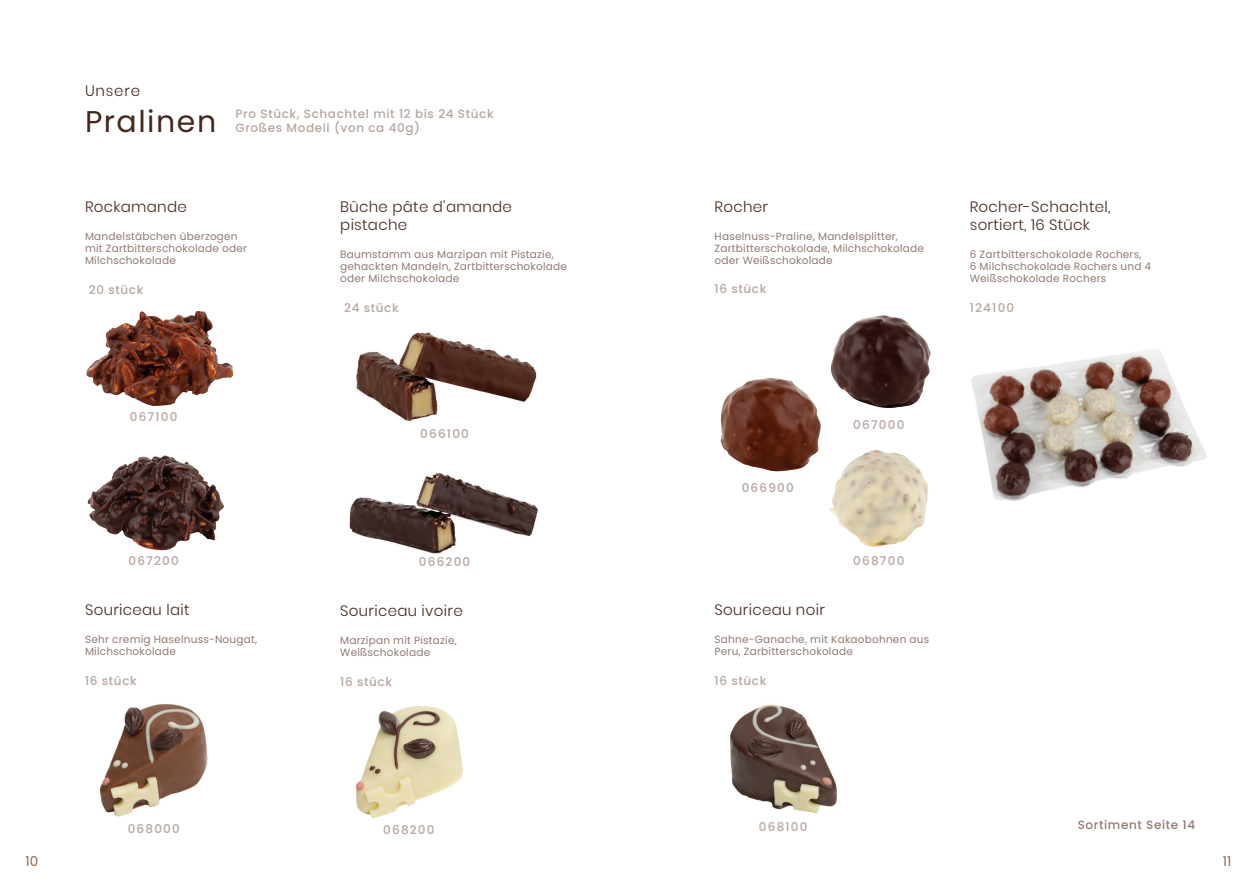
<style>
.page{position:relative;width:1259px;height:893px;background:#fff}
.page>*{position:absolute;margin:0;border:0;box-sizing:border-box;transform-origin:0 0}
.t1{font:30px "Poppins";letter-spacing:.05em;color:#45281d}
.t2{font:300 15px/18px "Poppins";letter-spacing:.02em;color:#45281d}
.t3{font:13.5px "Poppins";color:#926647}
.t4{font:500 12px "Poppins";letter-spacing:.05em;color:#b6a59e}
.t5{font:500 12px "Poppins";letter-spacing:.05em;color:#907a71}
.t6{font:10.5px/12px "Poppins";letter-spacing:.02em;color:#907a71}
</style>
<div class="page">
<img style="left:86px;top:312px;width:146px;height:93px">
<img style="left:87px;top:455px;width:136px;height:96px">
<img style="left:356px;top:332px;width:181px;height:89px">
<img style="left:349px;top:473px;width:189px;height:81px">
<img style="left:355px;top:706px;width:108px;height:113px">
<img style="left:100px;top:704px;width:108px;height:113px">
<img style="left:720px;top:378px;width:101px;height:93px">
<img style="left:830px;top:315px;width:100px;height:93px">
<img style="left:829px;top:450px;width:99px;height:97px">
<img style="left:730px;top:704px;width:107px;height:110px">
<img style="left:970px;top:349px;width:237px;height:152px">
<p class="t2" style="left:85px;top:82px;width:56px">Unsere</p>
<p class="t1" style="left:85px;top:105px;width:133px">Pralinen</p>
<p class="t4" style="left:235px;top:107px;width:260px">Pro Stück, Schachtel mit 12 bis 24 Stück</p>
<p class="t4" style="left:235px;top:121px;width:186px">Großes Modell (von ca 40g)</p>
<p class="t2" style="left:85px;top:198px;width:103px">Rockamande</p>
<p class="t6" style="left:85px;top:230px;width:163px">Mandelstäbchen überzogen mit Zartbitterschokolade oder<br>Milchschokolade</p>
<p class="t4" style="left:89px;top:282px;width:56px">20 stück</p>
<p class="t4" style="left:130px;top:410px;width:49px">067100</p>
<p class="t4" style="left:128px;top:554px;width:52px">067200</p>
<p class="t2" style="left:85px;top:601px;width:106px">Souriceau lait</p>
<p class="t6" style="left:85px;top:634px;width:174px">Sehr cremig Haselnuss-Nougat,<br>Milchschokolade</p>
<p class="t2" style="left:340px;top:198px;width:173px">Bûche pâte d’amande pistache</p>
<p class="t6" style="left:340px;top:248px;width:228px">Baumstamm aus Marzipan mit Pistazie, gehackten Mandeln, Zartbitterschokolade oder Milchschokolade</p>
<p class="t4" style="left:344px;top:300px;width:56px">24 stück</p>
<p class="t4" style="left:420px;top:427px;width:50px">066100</p>
<p class="t4" style="left:419px;top:555px;width:53px">066200</p>
<p class="t2" style="left:340px;top:602px;width:124px">Souriceau ivoire</p>
<p class="t6" style="left:340px;top:635px;width:118px">Marzipan mit Pistazie,<br>Weißschokolade</p>
<p class="t4" style="left:85px;top:674px;width:53px">16 stück</p>
<p class="t4" style="left:340px;top:675px;width:53px">16 stück</p>
<p class="t4" style="left:128px;top:821px;width:54px">068000</p>
<p class="t4" style="left:383px;top:822px;width:53px">068200</p>
<p class="t2" style="left:714px;top:198px;width:55px">Rocher</p>
<p class="t6" style="left:714px;top:230px;width:211px">Haselnuss-Praline, Mandelsplitter,<br>Zartbitterschokolade, Milchschokolade oder Weißschokolade</p>
<p class="t4" style="left:714px;top:282px;width:53px">16 stück</p>
<p class="t2" style="left:969px;top:198px;width:142px">Rocher-Schachtel, sortiert, 16 Stück</p>
<p class="t6" style="left:969px;top:248px;width:183px">6 Zartbitterschokolade Rochers,<br>6 Milchschokolade Rochers und 4<br>Weißschokolade Rochers</p>
<p class="t4" style="left:969px;top:300px;width:46px">124100</p>
<p class="t4" style="left:741px;top:481px;width:54px">066900</p>
<p class="t4" style="left:853px;top:418px;width:53px">067000</p>
<p class="t4" style="left:853px;top:554px;width:53px">068700</p>
<p class="t2" style="left:714px;top:601px;width:112px">Souriceau noir</p>
<p class="t6" style="left:714px;top:634px;width:216px">Sahne-Ganache, mit Kakaobohnen aus<br>Peru, Zarbitterschokolade</p>
<p class="t4" style="left:714px;top:674px;width:53px">16 stück</p>
<p class="t4" style="left:759px;top:820px;width:50px">068100</p>
<p class="t5" style="left:1077px;top:818px;width:119px">Sortiment Seite 14</p>
<p class="t3" style="left:25px;top:853px;width:14px">10</p>
<p class="t3" style="left:1222px;top:853px;width:10px">11</p>
</div>
